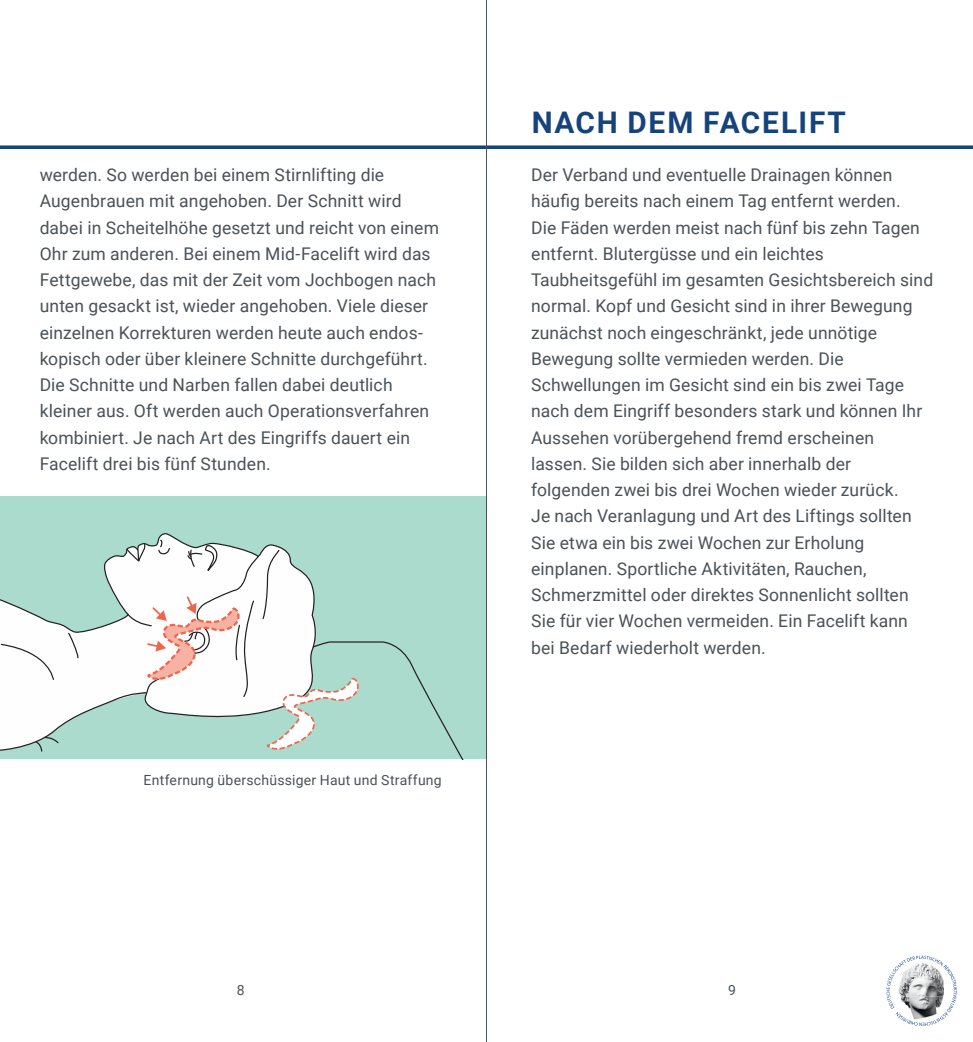
<style>
.page{position:relative;width:973px;height:1042px;background:#fff}
.page>*{position:absolute;margin:0;border:0;box-sizing:border-box;transform-origin:0 0}
.t1{font:700 29.75px "Roboto";letter-spacing:.06em;color:#16437b}
.t2{font:17.5px/26.2px "Roboto";letter-spacing:.01em;color:#4a5258}
.t3{font:14px "Roboto";letter-spacing:.02em;color:#4a5258}
</style>
<div class="page">
<svg style="left:886px;top:955px;width:71px;height:71px"></svg>
<svg style="left:0;top:145px;width:972px;height:4px;background:#32598b"></svg>
<div style="left:0;top:496px;width:486px;height:263px;background:#aadbcc"></div>
<svg style="left:0;top:533px;width:463px;height:226px"></svg>
<hr style="left:486px;top:0;width:1px;height:1042px;background:#4a5258">
<p class="t2" style="left:40px;top:163px;width:401px">werden. So werden bei einem Stirnlifting die Augenbrauen mit angehoben. Der Schnitt wird dabei in Scheitelhöhe gesetzt und reicht von einem Ohr zum anderen. Bei einem Mid-Facelift wird das Fettgewebe, das mit der Zeit vom Jochbogen nach unten gesackt ist, wieder angehoben. Viele dieser einzelnen Korrekturen werden heute auch endos&shy;kopisch oder über kleinere Schnitte durchgeführt.<br>Die Schnitte und Narben fallen dabei deutlich kleiner aus. Oft werden auch Operationsverfahren kombiniert. Je nach Art des Eingriffs dauert ein Facelift drei bis fünf Stunden.</p>
<p class="t3" style="left:143px;top:774px;width:300px">Entfernung überschüssiger Haut und Straffung</p>
<h1 class="t1" style="left:531px;top:111px;width:316px">NACH DEM FACELIFT</h1>
<p class="t2" style="left:531px;top:163px;width:403px">Der Verband und eventuelle Drainagen können häufig bereits nach einem Tag entfernt werden.<br>Die Fäden werden meist nach fünf bis zehn Tagen entfernt. Blutergüsse und ein leichtes Taubheitsgefühl im gesamten Gesichtsbereich sind normal. Kopf und Gesicht sind in ihrer Bewegung zunächst noch eingeschränkt, jede unnötige Bewegung sollte vermieden werden. Die Schwellungen im Gesicht sind ein bis zwei Tage nach dem Eingriff besonders stark und können Ihr Aussehen vorübergehend fremd erscheinen lassen. Sie bilden sich aber innerhalb der folgenden zwei bis drei Wochen wieder zurück.<br>Je nach Veranlagung und Art des Liftings sollten Sie etwa ein bis zwei Wochen zur Erholung einplanen. Sportliche Aktivitäten, Rauchen, Schmerzmittel oder direktes Sonnenlicht sollten Sie für vier Wochen vermeiden. Ein Facelift kann bei Bedarf wiederholt werden.</p>
<p class="t3" style="left:237px;top:984px;width:9px">8</p>
<p class="t3" style="left:728px;top:984px;width:9px">9</p>
</div>
